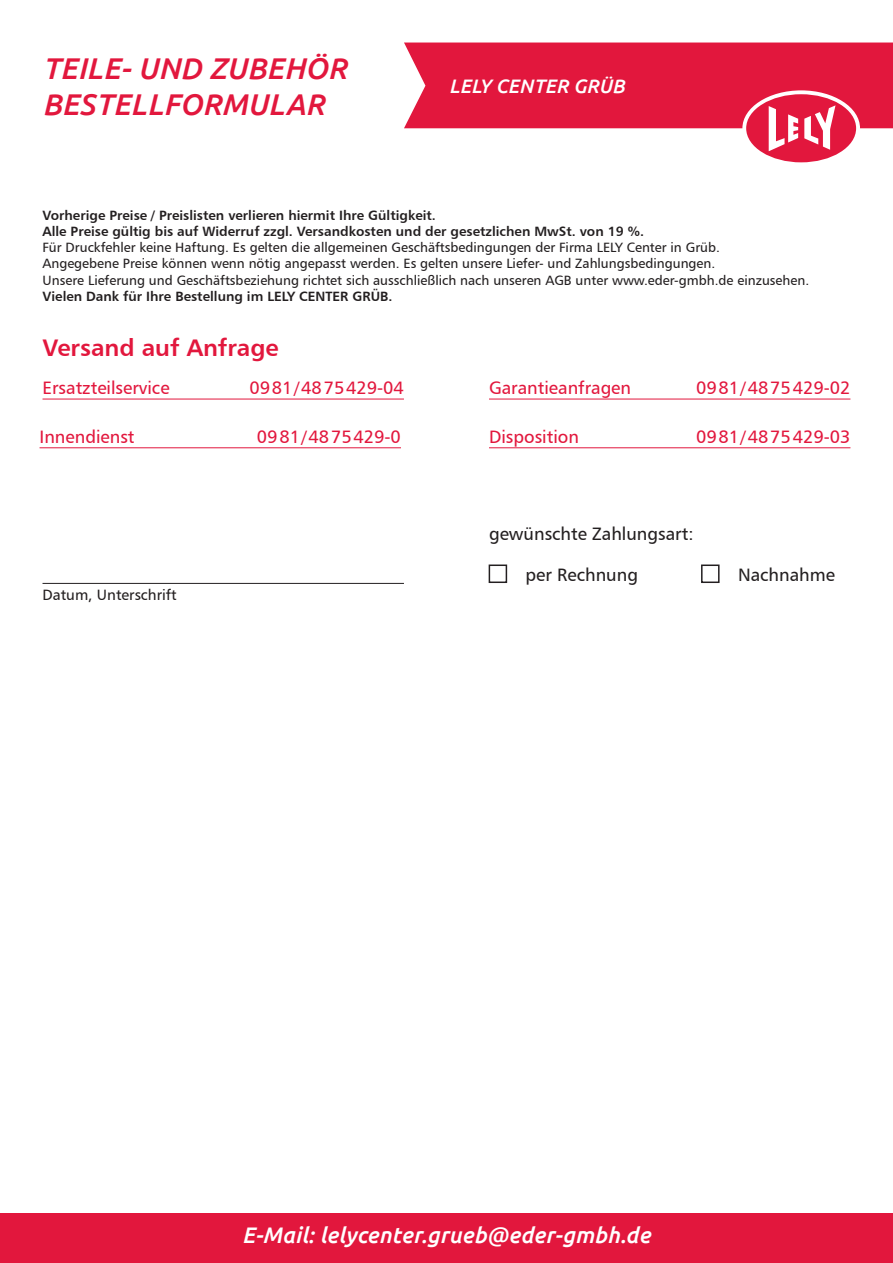
<style>
.page{position:relative;width:893px;height:1263px;background:#fff}
.page>*{position:absolute;margin:0;border:0;box-sizing:border-box;transform-origin:0 0}
.t1{font:italic 500 30px "Ubuntu";letter-spacing:.01em;color:#e2173d}
.t2{font:24px "Humanist 777 BT Bold B";color:#e2173d}
.t3{font:italic 500 22.5px "Ubuntu";letter-spacing:.01em;color:#fff}
.t4{font:italic 500 19.5px "Ubuntu";letter-spacing:.01em;color:#fff}
.t5{font:18px "Humanist 777 BT Roman B";color:#e2173d}
.t6{font:18px "Humanist 777 BT Roman B";color:#231f20}
.t7{font:15px "Humanist 777 BT Roman B";color:#231f20}
.t8{font:13.5px "Humanist 777 BT Roman B";color:#231f20}
.t9{font:13.5px "Humanist 777 BT Bold B";color:#231f20}
</style>
<div class="page">
<hr style="left:489px;top:399px;width:361px;height:1px;background:#e2173d">
<hr style="left:43px;top:399px;width:361px;height:1px;background:#e2173d">
<hr style="left:489px;top:447px;width:361px;height:1px;background:#e2173d">
<hr style="left:40px;top:447px;width:361px;height:1px;background:#e2173d">
<div style="left:489px;top:564px;width:18px;height:19px;border:2px solid #231f20"></div>
<div style="left:701px;top:564px;width:19px;height:19px;border:2px solid #231f20"></div>
<hr style="left:43px;top:583px;width:361px;height:1px;background:#231f20">
<div style="left:0;top:1213px;width:893px;height:50px;background:#e2173d"></div>
<svg style="left:404px;top:43px;width:489px;height:119px"></svg>
<p class="t1" style="left:43px;top:50px;width:305px">TEILE- UND ZUBEHÖR</p>
<p class="t1" style="left:43px;top:86px;width:283px">BESTELLFORMULAR</p>
<p class="t4" style="left:449px;top:75px;width:177px">LELY CENTER GRÜB</p>
<p class="t9" style="left:43px;top:206px;width:395px">Vorherige Preise / Preislisten verlieren hiermit Ihre Gültigkeit.</p>
<p class="t9" style="left:43px;top:223px;width:603px">Alle Preise gültig bis auf Widerruf zzgl. Versandkosten und der gesetzlichen MwSt. von 19 %.</p>
<p class="t8" style="left:43px;top:239px;width:679px">Für Druckfehler keine Haftung. Es gelten die allgemeinen Geschäftsbedingungen der Firma LELY Center in Grüb.</p>
<p class="t8" style="left:43px;top:255px;width:674px">Angegebene Preise können wenn nötig angepasst werden. Es gelten unsere Liefer- und Zahlungsbedingungen.</p>
<p class="t8" style="left:43px;top:271px;width:768px">Unsere Lieferung und Geschäftsbeziehung richtet sich ausschließlich nach unseren AGB unter www.eder-gmbh.de einzusehen.</p>
<p class="t9" style="left:43px;top:287px;width:352px">Vielen Dank für Ihre Bestellung im LELY CENTER GRÜB.</p>
<p class="t2" style="left:43px;top:333px;width:238px">Versand auf Anfrage</p>
<p class="t5" style="left:489px;top:377px;width:144px">Garantieanfragen</p>
<p class="t5" style="left:489px;top:425px;width:91px">Disposition</p>
<p class="t5" style="left:43px;top:377px;width:129px">Ersatzteilservice</p>
<p class="t5" style="left:40px;top:425px;width:96px">Innendienst</p>
<p class="t5" style="left:249px;top:377px;width:156px">0981/4875429-04</p>
<p class="t5" style="left:696px;top:377px;width:156px">0981/4875429-02</p>
<p class="t5" style="left:257px;top:425px;width:146px">0981/4875429-0</p>
<p class="t5" style="left:696px;top:425px;width:156px">0981/4875429-03</p>
<p class="t7" style="left:43px;top:586px;width:136px">Datum, Unterschrift</p>
<p class="t6" style="left:489px;top:522px;width:206px">gewünschte Zahlungsart:</p>
<p class="t6" style="left:526px;top:563px;width:114px">per Rechnung</p>
<p class="t6" style="left:738px;top:563px;width:98px">Nachnahme</p>
<p class="t3" style="left:242px;top:1221px;width:410px">E-Mail: lelycenter.grueb@eder-gmbh.de</p>
</div>
